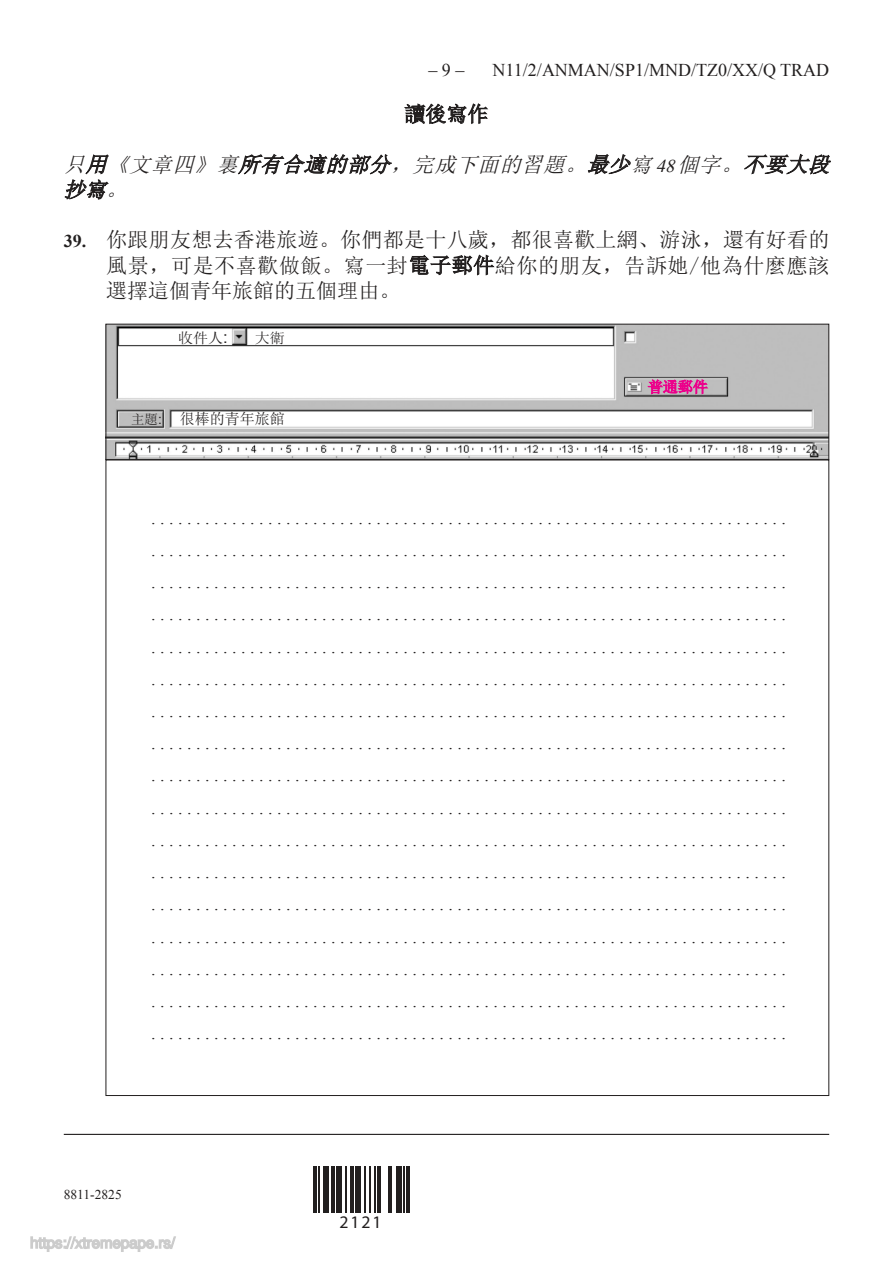
<style>
.page{position:relative;width:893px;height:1263px;background:#fff}
.page>*{position:absolute;margin:0;border:0;box-sizing:border-box;transform-origin:0 0}
.t1{font:21px/25.2px "Sim Sun";letter-spacing:.03em;color:#221f1f;text-align:justify}
.t2{font:italic 21px/25.2px "Sim Sun";color:#221f1f}
.t3{font:18px/32.2px "Times New Roman";color:#221f1f;text-align:justify}
.t4{font:17.7px "Myriad Pro";color:#221f1f}
.t5{font:15px "Sim Sun";color:#221f1f}
.t6{font:14.25px "Sim Sun";color:#221f1f;scale:1.05 1}
.t7{font:13.5px "Times New Roman";color:#221f1f}
.s1{font-family:"Times New Roman";font-size:18px}
.s2{font-family:"Times New Roman";font-weight:700;font-size:18px}
.s3{font-family:"Arial";font-size:16.5px}
.s4{font-size:13.5px}
.s5{font-family:"Arial";font-size:13.5px}
</style>
<div class="page">
<svg style="left:404px;top:103px;width:85px;height:21px"></svg>
<svg style="left:238px;top:154px;width:154px;height:21px"></svg>
<svg style="left:588px;top:154px;width:43px;height:21px"></svg>
<svg style="left:744px;top:154px;width:87px;height:21px"></svg>
<svg style="left:65px;top:154px;width:44px;height:46px"></svg>
<svg style="left:410px;top:254px;width:85px;height:22px"></svg>
<img style="left:108px;top:326px;width:719px;height:132px">
<div style="left:106px;top:324px;width:723px;height:136px;border:1px solid #221f1f"></div>
<svg style="left:647px;top:379px;width:62px;height:16px"></svg>
<hr style="left:64px;top:1134px;width:765px;height:1px;background:#221f1f">
<hr style="left:313px;top:1166px;width:3px;height:47px;background:#221f1f">
<hr style="left:318px;top:1166px;width:2px;height:47px;background:#221f1f">
<div style="left:323px;top:1166px;width:5px;height:47px;background:#221f1f"></div>
<hr style="left:332px;top:1166px;width:3px;height:47px;background:#221f1f">
<div style="left:337px;top:1166px;width:5px;height:47px;background:#221f1f"></div>
<hr style="left:345px;top:1166px;width:2px;height:47px;background:#221f1f">
<hr style="left:350px;top:1166px;width:4px;height:47px;background:#221f1f">
<div style="left:355px;top:1166px;width:6px;height:47px;background:#221f1f"></div>
<hr style="left:364px;top:1166px;width:2px;height:47px;background:#221f1f">
<hr style="left:369px;top:1166px;width:2px;height:47px;background:#221f1f">
<hr style="left:374px;top:1166px;width:2px;height:47px;background:#221f1f">
<hr style="left:378px;top:1166px;width:3px;height:47px;background:#221f1f">
<hr style="left:388px;top:1166px;width:3px;height:47px;background:#221f1f">
<div style="left:396px;top:1166px;width:5px;height:47px;background:#221f1f"></div>
<hr style="left:403px;top:1166px;width:2px;height:47px;background:#221f1f">
<hr style="left:406px;top:1166px;width:4px;height:47px;background:#221f1f">
<svg style="left:30px;top:1236px;width:146px;height:16px"></svg>
<p class="t3" style="left:428px;top:54px;width:37px">– 9 –</p>
<p class="t3" style="left:493px;top:54px;width:338px">N11/2/ANMAN/SP1/MND/TZ0/XX/Q TRAD</p>
<p class="t1" style="left:404px;top:101px;width:85px">讀後寫作</p>
<p class="t2" style="left:64px;top:152px;width:773px">只用《文章四》裏所有合適的部分，完成下面的習題。最少寫 <span class="s1">48</span>個字。不要大段抄寫。</p>
<p class="t1" style="left:106px;top:227px;width:725px;text-indent:-43px"><span class="s2">39.</span> 你跟朋友想去香港旅遊。你們都是十八歲，都很喜歡上網、游泳，還有好看的風景，可是不喜歡做飯。寫一封電子郵件給你的朋友，告訴她/他為什麼應該選擇這個青年旅館的五個理由。</p>
<p class="t6" style="left:178px;top:330px;width:49px">收件人<span class="s3">:</span></p>
<p class="t6" style="left:255px;top:330px;width:30px">大衛</p>
<p class="t5" style="left:131px;top:411px;width:155px"><span class="s4">主題</span><span class="s5">:</span> 很棒的青年旅館</p>
<p class="t3" style="left:151px;top:501px;width:636px">....................................................................... ....................................................................... ....................................................................... ....................................................................... ....................................................................... ....................................................................... ....................................................................... ....................................................................... ....................................................................... ....................................................................... ....................................................................... ....................................................................... ....................................................................... ....................................................................... ....................................................................... ....................................................................... .......................................................................</p>
<p class="t7" style="left:64px;top:1185px;width:59px">8811-2825</p>
<p class="t4" style="left:340px;top:1211px;width:43px">2121</p>
</div>
